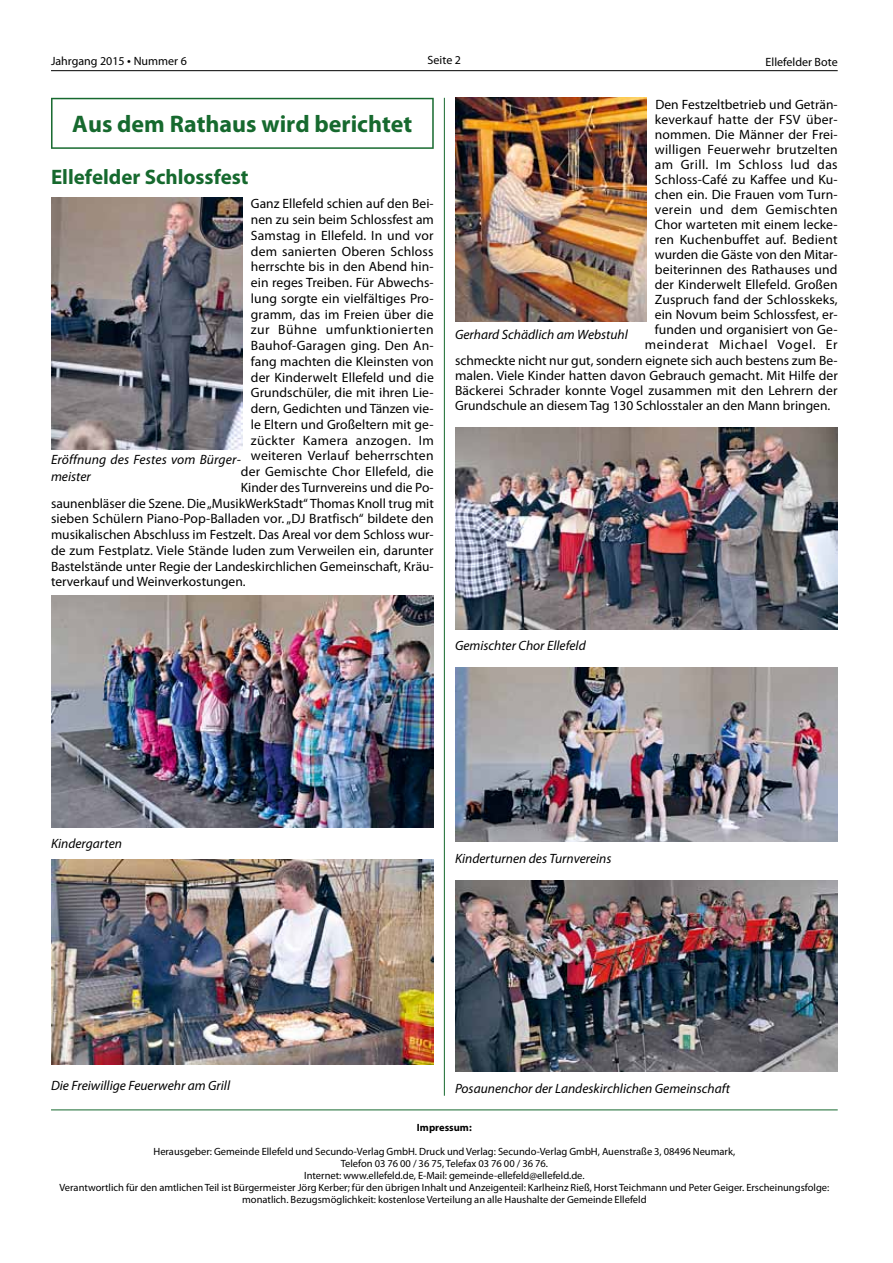
<style>
.page{position:relative;width:893px;height:1263px;background:#fff}
.page>*{position:absolute;margin:0;border:0;box-sizing:border-box;transform-origin:0 0}
.t1{font:700 24px "Myriad Pro";color:#16692e}
.t2{font:700 21px "Myriad Pro";color:#16692e}
.t3{font:13.5px "Myriad Pro";letter-spacing:.005em;color:#000}
.t4{font:italic 13.5px/16.5px "Myriad Pro";color:#000}
.t5{font:13.5px "Myriad Pro";letter-spacing:.03em;color:#000}
.t6{font:13.5px "Myriad Pro";letter-spacing:.035em;color:#000}
.t7{font:13.5px "Myriad Pro";letter-spacing:.045em;color:#000}
.t8{font:12px "Myriad Pro";color:#000}
.t9{font:10.5px/12px "Myriad Pro";color:#000;text-align:center}
.t10{font:700 10.5px "Myriad Pro";color:#000}
.s1{font-size:13.5px}
</style>
<div class="page">
<hr style="left:51px;top:70px;width:787px;height:1px;background:#000">
<svg style="left:51px;top:98px;width:383px;height:51px"></svg>
<img style="left:51px;top:197px;width:191px;height:252px">
<img style="left:51px;top:595px;width:383px;height:232px">
<img style="left:51px;top:859px;width:383px;height:206px">
<img style="left:455px;top:98px;width:191px;height:224px">
<img style="left:455px;top:427px;width:383px;height:202px">
<img style="left:455px;top:668px;width:383px;height:174px">
<img style="left:455px;top:880px;width:383px;height:192px">
<hr style="left:444px;top:98px;width:1px;height:998px;background:#16692e">
<hr style="left:51px;top:1109px;width:787px;height:1px;background:#16692e">
<p class="t8" style="left:51px;top:55px;width:137px">Jahrgang 2015 <span class="s1">•</span> Nummer 6</p>
<p class="t8" style="left:428px;top:54px;width:35px">Seite 2</p>
<p class="t8" style="left:766px;top:56px;width:74px">Ellefelder Bote</p>
<h1 class="t1" style="left:72px;top:111px;width:342px">Aus dem Rathaus wird berichtet</h1>
<h2 class="t2" style="left:51px;top:165px;width:199px">Ellefelder Schlossfest</h2>
<p class="t3" style="left:251px;top:196px;width:184px">Ganz Ellefeld schien auf den Bei-</p>
<p class="t3" style="left:251px;top:212px;width:184px">nen zu sein beim Schlossfest am</p>
<p class="t3" style="left:251px;top:228px;width:184px">Samstag in Ellefeld. In und vor</p>
<p class="t3" style="left:251px;top:244px;width:184px">dem sanierten Oberen Schloss</p>
<p class="t3" style="left:251px;top:259px;width:184px">herrschte bis in den Abend hin-</p>
<p class="t3" style="left:251px;top:275px;width:184px">ein reges Treiben. Für Abwechs-</p>
<p class="t3" style="left:251px;top:291px;width:184px">lung sorgte ein vielfältiges Pro-</p>
<p class="t3" style="left:251px;top:307px;width:184px">gramm, das im Freien über die</p>
<p class="t6" style="left:251px;top:322px;width:184px">zur Bühne umfunktionierten</p>
<p class="t3" style="left:251px;top:338px;width:184px">Bauhof-Garagen ging. Den An-</p>
<p class="t3" style="left:251px;top:354px;width:184px">fang machten die Kleinsten von</p>
<p class="t3" style="left:251px;top:370px;width:184px">der Kinderwelt Ellefeld und die</p>
<p class="t3" style="left:251px;top:385px;width:184px">Grundschüler, die mit ihren Lie-</p>
<p class="t3" style="left:251px;top:401px;width:184px">dern, Gedichten und Tänzen vie-</p>
<p class="t3" style="left:251px;top:417px;width:184px">le Eltern und Großeltern mit ge-</p>
<p class="t5" style="left:251px;top:433px;width:184px">zückter Kamera anzogen. Im</p>
<p class="t3" style="left:251px;top:448px;width:184px">weiteren Verlauf beherrschten</p>
<p class="t3" style="left:241px;top:464px;width:194px">der Gemischte Chor Ellefeld, die</p>
<p class="t3" style="left:241px;top:480px;width:194px">Kinder des Turnvereins und die Po-</p>
<p class="t3" style="left:51px;top:496px;width:384px">saunenbläser die Szene. Die „MusikWerkStadt“ Thomas Knoll trug mit</p>
<p class="t3" style="left:51px;top:511px;width:384px">sieben Schülern Piano-Pop-Balladen vor. „DJ Bratfisch“ bildete den</p>
<p class="t3" style="left:51px;top:527px;width:384px">musikalischen Abschluss im Festzelt. Das Areal vor dem Schloss wur-</p>
<p class="t3" style="left:51px;top:543px;width:384px">de zum Festplatz. Viele Stände luden zum Verweilen ein, darunter</p>
<p class="t3" style="left:51px;top:559px;width:384px">Bastelstände unter Regie der Landeskirchlichen Gemeinschaft, Kräu-</p>
<p class="t3" style="left:51px;top:574px;width:196px">terverkauf und Weinverkostungen.</p>
<p class="t4" style="left:51px;top:452px;width:191px">Eröffnung des Festes vom Bürger&shy;meister</p>
<p class="t3" style="left:655px;top:98px;width:184px">Den Festzeltbetrieb und Geträn-</p>
<p class="t3" style="left:655px;top:113px;width:184px">keverkauf hatte der FSV über-</p>
<p class="t3" style="left:655px;top:128px;width:184px">nommen. Die Männer der Frei-</p>
<p class="t3" style="left:655px;top:143px;width:184px">willigen Feuerwehr brutzelten</p>
<p class="t5" style="left:655px;top:158px;width:184px">am Grill. Im Schloss lud das</p>
<p class="t3" style="left:655px;top:173px;width:184px">Schloss-Café zu Kaffee und Ku-</p>
<p class="t3" style="left:655px;top:188px;width:184px">chen ein. Die Frauen vom Turn-</p>
<p class="t5" style="left:655px;top:203px;width:184px">verein und dem Gemischten</p>
<p class="t3" style="left:655px;top:218px;width:184px">Chor warteten mit einem lecke-</p>
<p class="t3" style="left:655px;top:233px;width:184px">ren Kuchenbuffet auf. Bedient</p>
<p class="t3" style="left:655px;top:248px;width:184px">wurden die Gäste von den Mitar-</p>
<p class="t3" style="left:655px;top:263px;width:184px">beiterinnen des Rathauses und</p>
<p class="t3" style="left:655px;top:278px;width:184px">der Kinderwelt Ellefeld. Großen</p>
<p class="t3" style="left:655px;top:293px;width:184px">Zuspruch fand der Schlosskeks,</p>
<p class="t3" style="left:655px;top:308px;width:184px">ein Novum beim Schlossfest, er-</p>
<p class="t3" style="left:655px;top:323px;width:184px">funden und organisiert von Ge-</p>
<p class="t7" style="left:645px;top:338px;width:194px">meinderat Michael Vogel. Er</p>
<p class="t3" style="left:455px;top:353px;width:384px">schmeckte nicht nur gut, sondern eignete sich auch bestens zum Be-</p>
<p class="t3" style="left:455px;top:368px;width:384px">malen. Viele Kinder hatten davon Gebrauch gemacht. Mit Hilfe der</p>
<p class="t3" style="left:455px;top:383px;width:384px">Bäckerei Schrader konnte Vogel zusammen mit den Lehrern der</p>
<p class="t3" style="left:455px;top:398px;width:377px">Grundschule an diesem Tag 130 Schlosstaler an den Mann bringen.</p>
<p class="t4" style="left:455px;top:326px;width:174px">Gerhard Schädlich am Webstuhl</p>
<p class="t4" style="left:455px;top:638px;width:132px">Gemischter Chor Ellefeld</p>
<p class="t4" style="left:51px;top:836px;width:73px">Kindergarten</p>
<p class="t4" style="left:455px;top:850px;width:158px">Kinderturnen des Turnvereins</p>
<p class="t4" style="left:51px;top:1077px;width:181px">Die Freiwillige Feuerwehr am Grill</p>
<p class="t4" style="left:455px;top:1080px;width:276px">Posaunenchor der Landeskirchlichen Gemeinschaft</p>
<p class="t10" style="left:417px;top:1122px;width:56px">Impressum:</p>
<p class="t9" style="left:59px;top:1146px;width:771px">Herausgeber: Gemeinde Ellefeld und Secundo-Verlag GmbH. Druck und Verlag: Secundo-Verlag GmbH, Auenstraße 3, 08496 Neumark,<br>Telefon 03 76 00 / 36 75, Telefax 03 76 00 / 36 76.<br>Internet: www.ellefeld.de, E-Mail: gemeinde-ellefeld@ellefeld.de.<br>Verantwortlich für den amtlichen Teil ist Bürgermeister Jörg Kerber; für den übrigen Inhalt und Anzeigenteil: Karlheinz Rieß, Horst Teichmann und Peter Geiger. Erscheinungsfolge: monatlich. Bezugsmöglichkeit: kostenlose Verteilung an alle Haushalte der Gemeinde Ellefeld</p>
</div>
